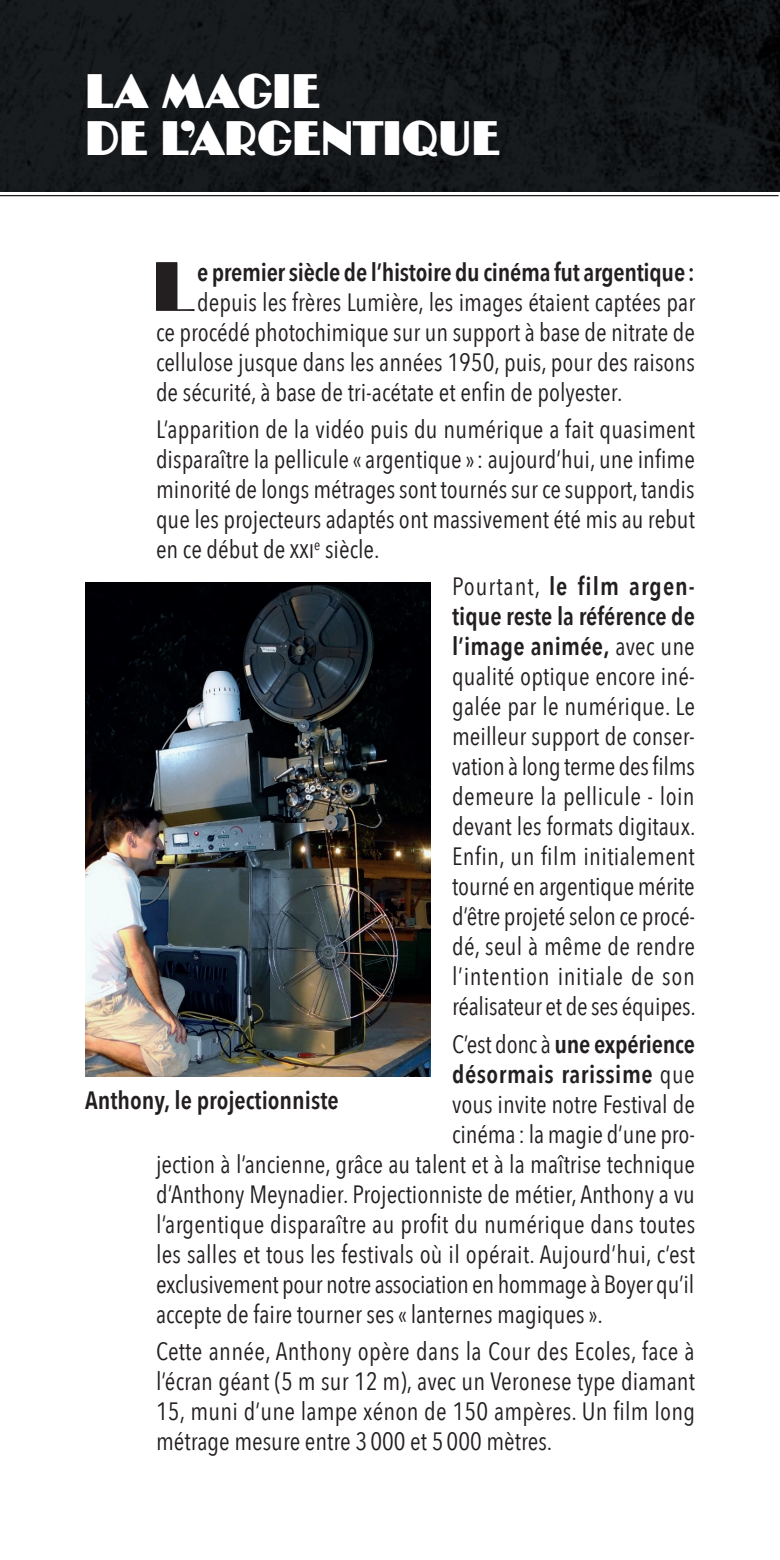
<style>
.page{position:relative;width:780px;height:1560px;background:#fff}
.page>*{position:absolute;margin:0;border:0;box-sizing:border-box;transform-origin:0 0}
.t1{font:65px "Broadacre Thin 4";color:#231f20}
.t2{font:45px/47.5px "Broadacre Regular 4";color:#fff;scale:.94 1}
.t3{font:25px/30px "Avenir Next Condensed";color:#231f20;text-align:justify}
.t4{font:600 25px "Avenir Next Condensed";letter-spacing:-.01em;color:#231f20}
.t5{font:600 25px "Avenir Next Condensed";letter-spacing:.02em;color:#231f20}
.s1{font-weight:600}
.s2{font-weight:400}
</style>
<div class="page">
<img style="left:85px;top:582px;width:346px;height:493px">
<svg style="left:734px;top:0;width:46px;height:191px;background:#0e1012"></svg>
<img style="left:0;top:0;width:734px;height:191px">
<hr style="left:0;top:195px;width:778px;height:1px;background:#231f20">
<h2 class="t2" style="left:85px;top:66px;width:443px">LA MAGIE<br>DE L’ARGENTIQUE</h2>
<h1 class="t1" style="left:152px;top:247px;width:45px">L</h1>
<p class="t4" style="left:197px;top:250px;width:499px">e premier siècle de l’histoire du cinéma fut argentique:</p>
<p class="t3" style="left:156px;top:286px;width:540px;text-indent:41px">depuis les frères Lumière, les images étaient captées par ce procédé photochimique sur un support à base de nitrate de cellulose jusque dans les années 1950, puis, pour des raisons de sécurité, à base de tri-acétate et enfin de polyester.</p>
<p class="t3" style="left:156px;top:413px;width:540px">L’apparition de la vidéo puis du numérique a fait quasiment disparaître la pellicule « argentique »: aujourd’hui, une infime minorité de longs métrages sont tournés sur ce support, tandis que les projecteurs adaptés ont massivement été mis au rebut en ce début de xxi<sup>e</sup> siècle.</p>
<p class="t3" style="left:452px;top:570px;width:245px">Pourtant, <span class="s1">le film argen&shy;tique reste la référence de l’image animée,</span> avec une qualité optique encore iné&shy;galée par le numérique. Le meilleur support de conser&shy;vation à long terme des films demeure la pellicule - loin devant les formats digitaux.<br>Enfin, un film initialement tourné en argentique mérite d’être projeté selon ce procé&shy;dé, seul à même de rendre l’intention initiale de son réalisateur et de ses équipes.</p>
<p class="t4" style="left:452px;top:1022px;width:244px"><span class="s2">C’est donc à</span> une expérience</p>
<p class="t5" style="left:452px;top:1052px;width:244px">désormais rarissime <span class="s2">que</span></p>
<p class="t3" style="left:452px;top:1087px;width:244px">vous invite notre Festival de</p>
<p class="t3" style="left:452px;top:1117px;width:244px">cinéma : la magie d’une pro-</p>
<p class="t3" style="left:156px;top:1147px;width:540px">jection à l’ancienne, grâce au talent et à la maîtrise technique</p>
<p class="t3" style="left:156px;top:1177px;width:540px">d’Anthony Meynadier. Projectionniste de métier, Anthony a vu</p>
<p class="t3" style="left:156px;top:1207px;width:540px">l’argentique disparaître au profit du numérique dans toutes</p>
<p class="t3" style="left:156px;top:1237px;width:540px">les salles et tous les festivals où il opérait. Aujourd’hui, c’est</p>
<p class="t3" style="left:156px;top:1267px;width:540px">exclusivement pour notre association en hommage à Boyer qu’il</p>
<p class="t3" style="left:156px;top:1297px;width:448px">accepte de faire tourner ses « lanternes magiques ».</p>
<p class="t3" style="left:156px;top:1334px;width:540px">Cette année, Anthony opère dans la Cour des Ecoles, face à l’écran géant (5 m sur 12 m), avec un Veronese type diamant 15, muni d’une lampe xénon de 150 ampères. Un film long métrage mesure entre 3 000 et 5 000 mètres.</p>
<p class="t4" style="left:85px;top:1078px;width:255px">Anthony, le projectionniste</p>
</div>
